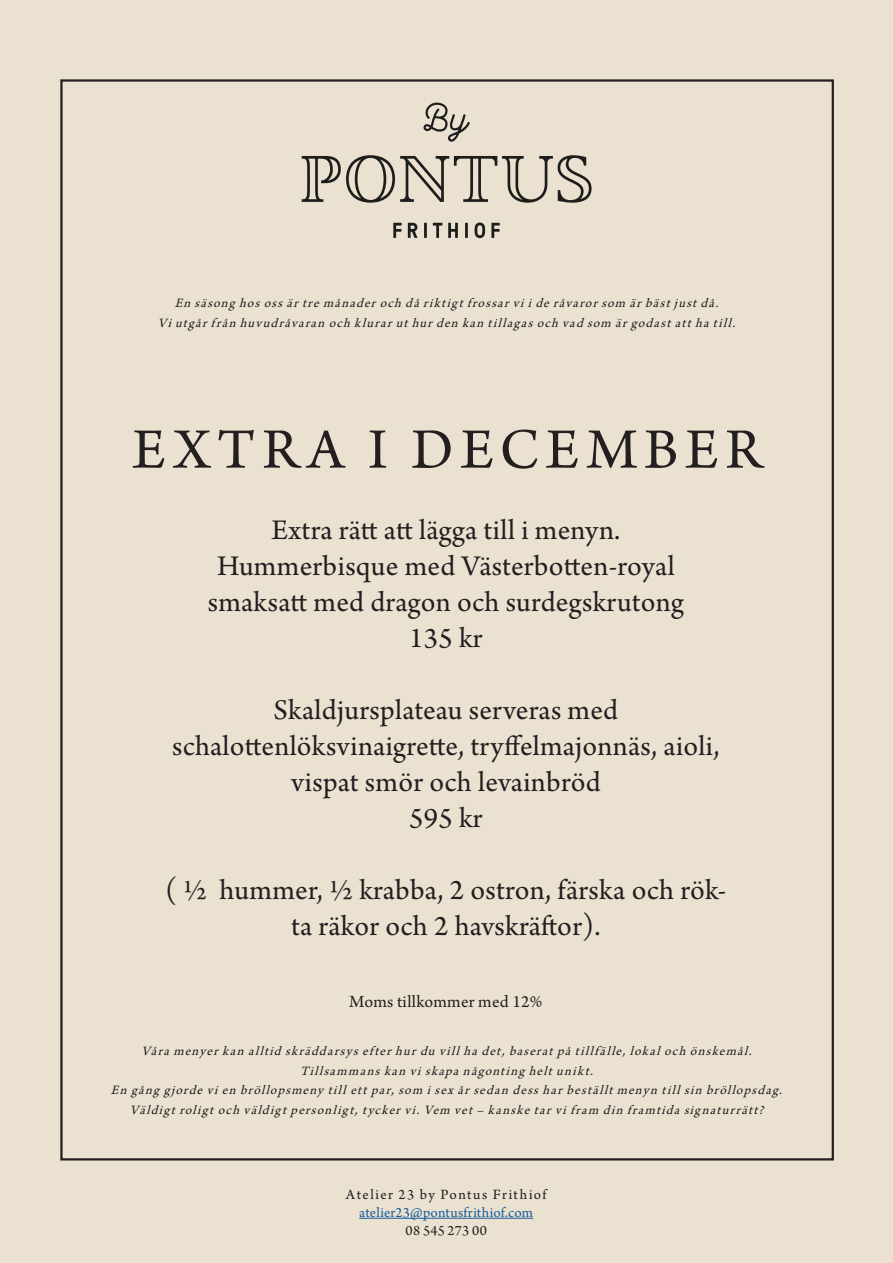
<style>
.page{position:relative;width:893px;height:1263px;background:#eae1d0}
.page>*{position:absolute;margin:0;border:0;box-sizing:border-box;transform-origin:0 0}
.Rubrik{font:60px "Arno Pro";letter-spacing:.11em;color:#231f20}
.t1{font:30px/36px "Arno Pro";letter-spacing:.01em;color:#231f20;text-align:center}
.t2{font:18px "Arno Pro";letter-spacing:.01em;color:#231f20}
.t3{font:15px/18px "Arno Pro";letter-spacing:.01em;color:#175d9e;text-align:center}
.t4{font:15px "Arno Pro";letter-spacing:.095em;color:#231f20}
.Mellanrubrik{font:italic 13.5px/19.5px "Arno Pro";letter-spacing:.115em;color:#231f20;text-align:center}
.s1{color:#231f20}
</style>
<div class="page">
<hr style="left:359px;top:1218px;width:174px;height:1px;background:#175d9e">
<svg style="left:302px;top:155px;width:290px;height:48px"></svg>
<svg style="left:423px;top:103px;width:47px;height:39px"></svg>
<hr style="left:424px;top:223px;width:3px;height:15px;background:#1d1e1c">
<hr style="left:465px;top:223px;width:3px;height:15px;background:#1d1e1c">
<svg style="left:474px;top:222px;width:11px;height:16px"></svg>
<svg style="left:433px;top:223px;width:9px;height:15px"></svg>
<svg style="left:448px;top:223px;width:10px;height:15px"></svg>
<svg style="left:393px;top:223px;width:9px;height:15px"></svg>
<svg style="left:408px;top:223px;width:9px;height:15px"></svg>
<svg style="left:491px;top:223px;width:9px;height:15px"></svg>
<p class="Mellanrubrik" style="left:158px;top:294px;width:583px">En säsong hosossärtre månaderoch dåriktigtf rossarviide råvarorsom ärbästjustdå.<br>Viutgårfrån huvudråvaran och kluraruthurden kan tillagasoch vad som ärgodastatthatill.</p>
<p class="Rubrik" style="left:132px;top:415px;width:631px">EXTRA I DECEMBER</p>
<p class="t1" style="left:271px;top:513px;width:350px">Extra rätt att lägga till i menyn.</p>
<p class="t1" style="left:217px;top:549px;width:459px">Hummerbisque med Västerbotten-royal</p>
<p class="t1" style="left:208px;top:585px;width:478px">smaksatt med dragon och surdegskrutong</p>
<p class="t1" style="left:409px;top:621px;width:75px">135 kr</p>
<p class="t1" style="left:274px;top:693px;width:346px">Skaldjursplateau serveras med</p>
<p class="t1" style="left:172px;top:729px;width:549px">schalottenlöksvinaigrette, tryffelmajonnäs, aioli, vispat smör och levainbröd</p>
<p class="t1" style="left:409px;top:801px;width:75px">595 kr</p>
<p class="t1" style="left:165px;top:873px;width:563px">( ½ hummer, ½ krabba, 2 ostron, färska och rök&shy;ta räkor och 2 havskräftor).</p>
<p class="t2" style="left:349px;top:991px;width:195px">Moms tillkommer med 12%</p>
<p class="Mellanrubrik" style="left:141px;top:1042px;width:616px">Våramenyerkan alltid skräddarsysefterhurdu villhadet,baseratpåtillfälle,lokaloch önskemål.</p>
<p class="Mellanrubrik" style="left:300px;top:1062px;width:299px">Tillsammanskan viskapanågonting heltunikt.</p>
<p class="Mellanrubrik" style="left:111px;top:1081px;width:677px">En gång gjorde vien bröllopsmeny tillettpar,som isexårsedan dessharbeställtmenyn tillsin bröllopsdag.</p>
<p class="Mellanrubrik" style="left:130px;top:1101px;width:640px">Väldigtroligtoch väldigtpersonligt,tyckervi.Vem vet– kanske tarvifram din framtidasignaturrätt?</p>
<p class="t4" style="left:346px;top:1186px;width:202px">Atelier 23 by Pontus Frithiof</p>
<p class="t3" style="left:359px;top:1204px;width:175px">atelier23@pontusfrithiof.com<br><span class="s1">08 545 273 00</span></p>
</div>
